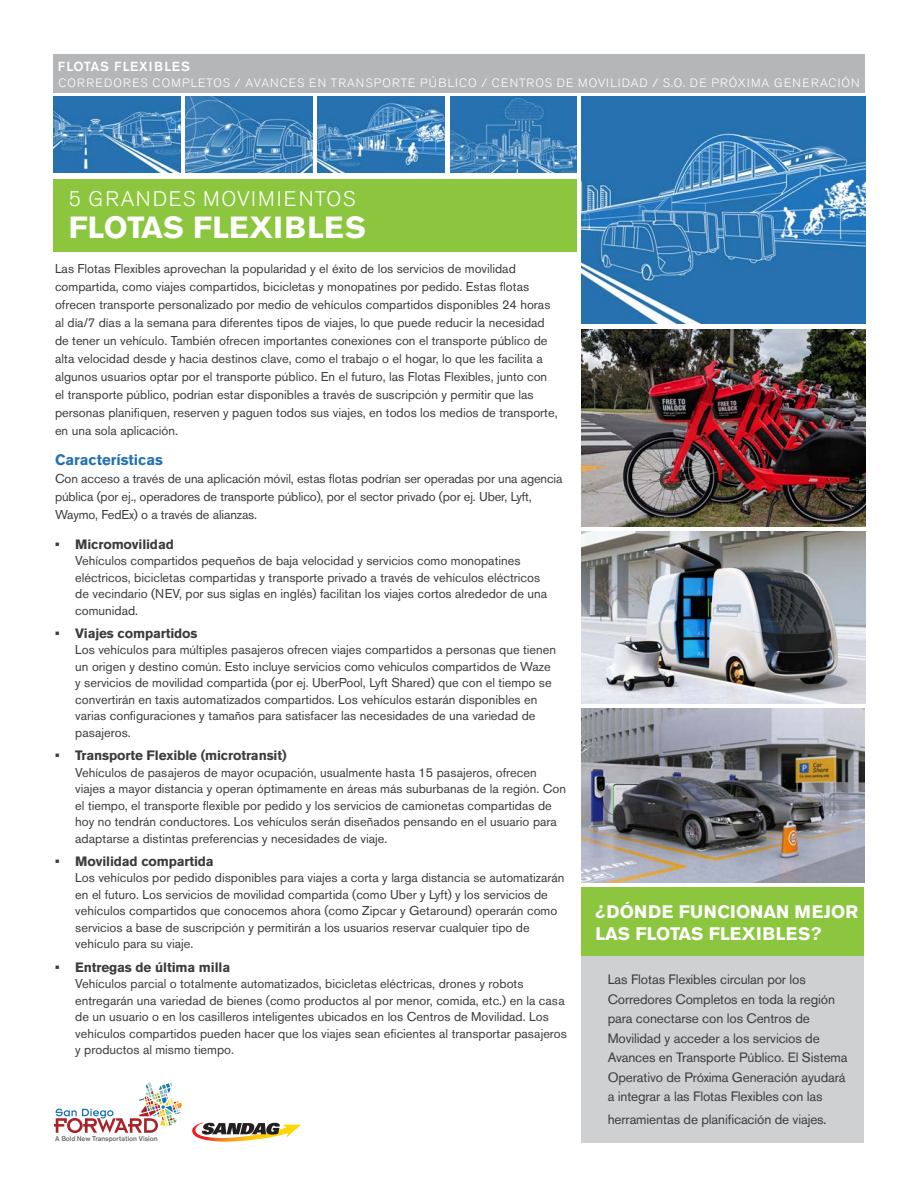
<style>
.page{position:relative;width:918px;height:1188px;background:#fff}
.page>*{position:absolute;margin:0;border:0;box-sizing:border-box;transform-origin:0 0}
.t1{font:700 30.3px "Akzidenz Grotesk BE";letter-spacing:.005em;color:#fff}
.t2{font:300 21px "Akzidenz Grotesk BE";letter-spacing:.08em;color:#fff}
.t3{font:700 18px/21.6px "Akzidenz Grotesk BE";color:#fff}
.t4{font:700 15px "Akzidenz Grotesk BE";color:#2371af}
.t5{font:13.5px/19.5px "Akzidenz Grotesk BE";letter-spacing:-.01em;color:#3c3c3d}
.t6{font:700 13.5px "Akzidenz Grotesk BE";letter-spacing:-.01em;color:#3c3c3d}
.t7{font:500 13.2px "Akzidenz Grotesk BE";letter-spacing:.08em;color:#fff}
.t8{font:12.75px/16.5px "Akzidenz Grotesk BE";color:#3c3c3d}
.t9{font:300 12px "Akzidenz Grotesk BE";letter-spacing:.095em;color:#fff}
.t10{font:500 6.9px "Akzidenz Grotesk BE";letter-spacing:-.01em;color:#6d6e71}
</style>
<div class="page">
<div style="left:54px;top:179px;width:523px;height:73px;background:#8bc63e"></div>
<img style="left:582px;top:96px;width:283px;height:228px">
<img style="left:582px;top:329px;width:283px;height:197px">
<img style="left:582px;top:532px;width:283px;height:171px">
<img style="left:582px;top:708px;width:282px;height:174px">
<img style="left:54px;top:96px;width:126px;height:77px">
<img style="left:450px;top:96px;width:127px;height:77px">
<svg style="left:192px;top:1123px;width:109px;height:19px"></svg>
<svg style="left:54px;top:1083px;width:128px;height:50px"></svg>
<div style="left:582px;top:887px;width:282px;height:256px;background:#cfd0d2"></div>
<div style="left:582px;top:887px;width:282px;height:69px;background:#8bc63e"></div>
<img style="left:186px;top:96px;width:126px;height:77px">
<img style="left:318px;top:96px;width:126px;height:77px">
<div style="left:54px;top:54px;width:811px;height:39px;background:#b5b6b8"></div>
<p class="t7" style="left:58px;top:58px;width:134px">FLOTAS FLEXIBLES</p>
<p class="t9" style="left:58px;top:77px;width:803px">CORREDORES COMPLETOS / AVANCES EN TRANSPORTE PÚBLICO / CENTROS DE MOVILIDAD / S.O. DE PRÓXIMA GENERACIÓN</p>
<h2 class="t2" style="left:69px;top:187px;width:288px">5 GRANDES MOVIMIENTOS</h2>
<h1 class="t1" style="left:69px;top:210px;width:299px">FLOTAS FLEXIBLES</h1>
<p class="t8" style="left:55px;top:259px;width:504px;line-height:18px">Las Flotas Flexibles aprovechan la popularidad y el éxito de los servicios de movilidad compartida, como viajes compartidos, bicicletas y monopatines por pedido. Estas flotas ofrecen transporte personalizado por medio de vehículos compartidos disponibles 24 horas al día/7 días a la semana para diferentes tipos de viajes, lo que puede reducir la necesidad de tener un vehículo. También ofrecen importantes conexiones con el transporte público de alta velocidad desde y hacia destinos clave, como el trabajo o el hogar, lo que les facilita a algunos usuarios optar por el transporte público. En el futuro, las Flotas Flexibles, junto con el transporte público, podrían estar disponibles a través de suscripción y permitir que las personas planifiquen, reserven y paguen todos sus viajes, en todos los medios de transporte, en una sola aplicación.</p>
<p class="t4" style="left:55px;top:451px;width:109px">Características</p>
<p class="t8" style="left:55px;top:469px;width:509px;line-height:18px">Con acceso a través de una aplicación móvil, estas flotas podrían ser operadas por una agencia pública (por ej., operadores de transporte público), por el sector privado (por ej. Uber, Lyft,<br>Waymo, FedEx) o a través de alianzas.</p>
<p class="t6" style="left:55px;top:536px;width:120px">• Micromovilidad</p>
<p class="t8" style="left:75px;top:552px;width:473px">Vehículos compartidos pequeños de baja velocidad y servicios como monopatines eléctricos, bicicletas compartidas y transporte privado a través de vehículos eléctricos de vecindario (NEV, por sus siglas en inglés) facilitan los viajes cortos alrededor de una comunidad.</p>
<p class="t6" style="left:55px;top:625px;width:144px">• Viajes compartidos</p>
<p class="t8" style="left:75px;top:642px;width:482px">Los vehículos para múltiples pasajeros ofrecen viajes compartidos a personas que tienen un origen y destino común. Esto incluye servicios como vehículos compartidos de Waze y servicios de movilidad compartida (por ej. UberPool, Lyft Shared) que con el tiempo se convertirán en taxis automatizados compartidos. Los vehículos estarán disponibles en varias configuraciones y tamaños para satisfacer las necesidades de una variedad de pasajeros.</p>
<p class="t6" style="left:55px;top:748px;width:233px">• Transporte Flexible (microtransit)</p>
<p class="t8" style="left:75px;top:764px;width:492px">Vehículos de pasajeros de mayor ocupación, usualmente hasta 15 pasajeros, ofrecen viajes a mayor distancia y operan óptimamente en áreas más suburbanas de la región. Con el tiempo, el transporte flexible por pedido y los servicios de camionetas compartidas de hoy no tendrán conductores. Los vehículos serán diseñados pensando en el usuario para adaptarse a distintas preferencias y necesidades de viaje.</p>
<p class="t6" style="left:55px;top:853px;width:160px">• Movilidad compartida</p>
<p class="t8" style="left:75px;top:870px;width:491px">Los vehículos por pedido disponibles para viajes a corta y larga distancia se automatizarán en el futuro. Los servicios de movilidad compartida (como Uber y Lyft) y los servicios de vehículos compartidos que conocemos ahora (como Zipcar y Getaround) operarán como servicios a base de suscripción y permitirán a los usuarios reservar cualquier tipo de vehículo para su viaje.</p>
<p class="t6" style="left:55px;top:959px;width:177px">• Entregas de última milla</p>
<p class="t8" style="left:75px;top:975px;width:493px">Vehículos parcial o totalmente automatizados, bicicletas eléctricas, drones y robots entregarán una variedad de bienes (como productos al por menor, comida, etc.) en la casa de un usuario o en los casilleros inteligentes ubicados en los Centros de Movilidad. Los vehículos compartidos pueden hacer que los viajes sean eficientes al transportar pasajeros y productos al mismo tiempo.</p>
<p class="t10" style="left:55px;top:1135px;width:104px">A Bold New Transportation Vision</p>
<h3 class="t3" style="left:595px;top:901px;width:264px">¿DÓNDE FUNCIONAN MEJOR<br>LAS FLOTAS FLEXIBLES?</h3>
<p class="t5" style="left:608px;top:970px;width:241px">Las Flotas Flexibles circulan por los Corredores Completos en toda la región para conectarse con los Centros de Movilidad y acceder a los servicios de Avances en Transporte Público. El Sistema Operativo de Próxima Generación ayudará a integrar a las Flotas Flexibles con las</p>
<p class="t5" style="left:608px;top:1109px;width:221px">herramientas de planificación de viajes.</p>
</div>
